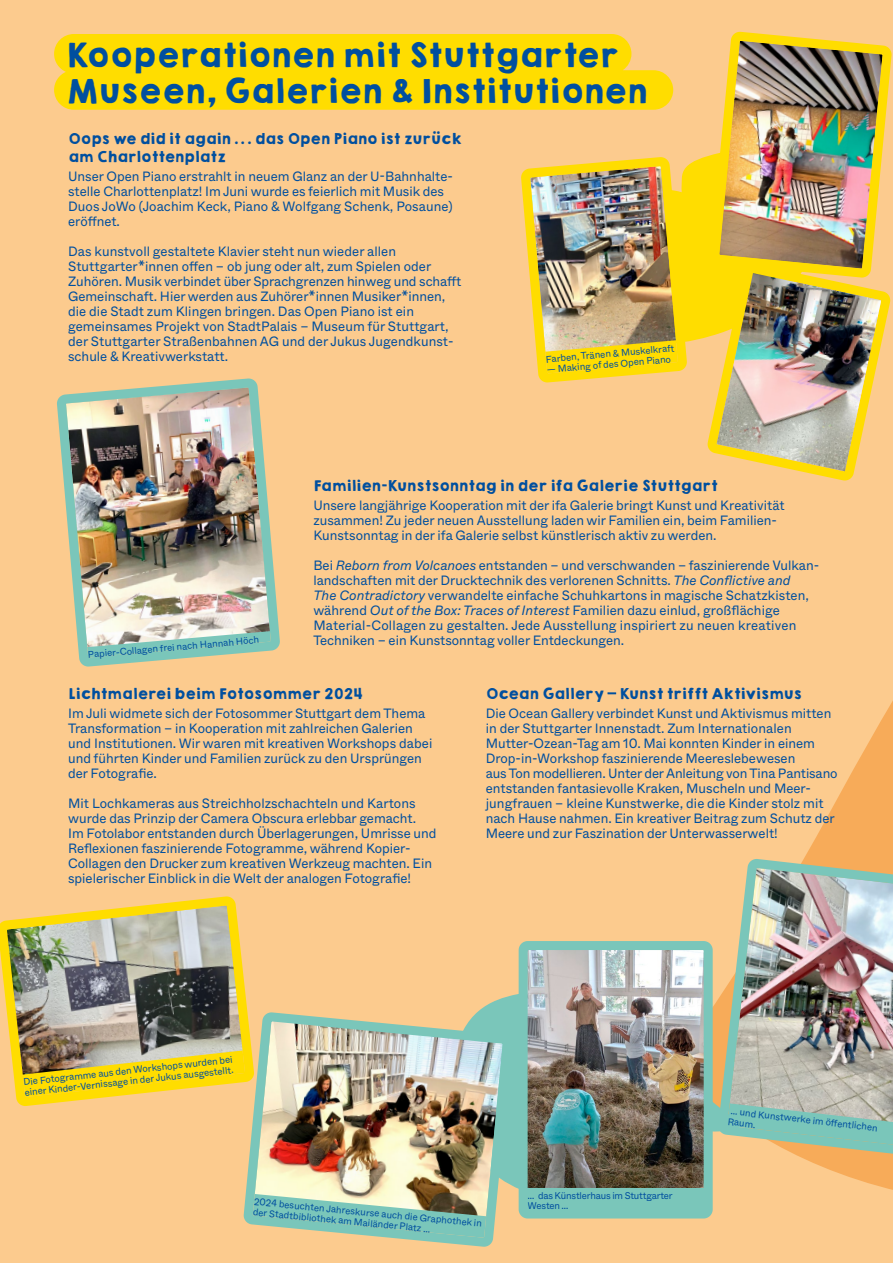
<style>
.page{position:relative;width:893px;height:1263px;background:#fccb8e}
.page>*{position:absolute;margin:0;border:0;box-sizing:border-box;transform-origin:0 0}
.t1{font:30px/36px "KGHAPPY Solid";color:#004f9f}
.t2{font:13.5px/15px "ABC Whyte";color:#004f9f}
.t3{font:13.5px/18px "KGHAPPY Solid";color:#004f9f}
.t4{font:9.75px/10.5px "ABC Whyte";letter-spacing:-.02em;color:#004f9f}
.s1{font-style:italic}
</style>
<div class="page">
<svg style="left:484px;top:948px;width:35px;height:261px"></svg>
<svg style="left:671px;top:701px;width:222px;height:518px"></svg>
<div style="left:690px;top:157px;width:15px;height:184px;background:#fd0"></div>
<div style="left:54px;top:34px;width:619px;height:76px;background:#fd0"></div>
<svg style="left:607px;top:692px;width:9px;height:2px"></svg>
<img style="left:57px;top:378px;width:223px;height:284px">
<img style="left:521px;top:157px;width:169px;height:221px">
<svg style="left:701px;top:257px;width:190px;height:224px"></svg>
<img style="left:717px;top:283px;width:164px;height:188px">
<img style="left:243px;top:1007px;width:274px;height:240px">
<img style="left:712px;top:853px;width:181px;height:307px">
<div style="left:528px;top:950px;width:176px;height:259px;background:#7ac6ba"></div>
<img style="left:529px;top:951px;width:174px;height:237px">
<div style="left:519px;top:941px;width:194px;height:277px;border:9px solid #7ac6ba;border-radius:4px"></div>
<img style="left:705px;top:31px;width:187px;height:252px">
<img style="left:0;top:896px;width:258px;height:214px">
<h1 class="t1" style="left:66px;top:37px;width:583px">Kooperationen mit Stuttgarter<br>Museen, Galerien &amp; Institutionen</h1>
<p class="t3" style="left:68px;top:129px;width:395px">Oops we did it again … das Open Piano ist zurück am Charlottenplatz</p>
<p class="t2" style="left:68px;top:169px;width:386px">Unser Open Piano erstrahlt in neuem Glanz an der U-Bahnhalte&shy;stelle Charlottenplatz! Im Juni wurde es feierlich mit Musik des Duos JoWo (Joachim Keck, Piano &amp; Wolfgang Schenk, Posaune) eröffnet.</p>
<p class="t2" style="left:68px;top:244px;width:395px">Das kunstvoll gestaltete Klavier steht nun wieder allen Stuttgarter*innen offen – ob jung oder alt, zum Spielen oder Zuhören. Musik verbindet über Sprachgrenzen hinweg und schafft Gemeinschaft. Hier werden aus Zuhörer*innen Musiker*innen, die die Stadt zum Klingen bringen. Das Open Piano ist ein gemeinsames Projekt von StadtPalais – Museum für Stuttgart, der Stuttgarter Straßenbahnen AG und der Jukus Jugendkunst&shy;schule &amp; Kreativwerkstatt.</p>
<p class="t4" style="left:545px;top:354px;width:130px;rotate:-5deg">Farben, Tränen &amp; Muskelkraft</p>
<p class="t4" style="left:546px;top:364px;width:126px;rotate:-5deg">— Making of des Open Piano</p>
<p class="t3" style="left:313px;top:476px;width:406px">Familien-Kunstsonntag in der ifa Galerie Stuttgart</p>
<p class="t2" style="left:313px;top:498px;width:473px">Unsere langjährige Kooperation mit der ifa Galerie bringt Kunst und Kreativität zusammen! Zu jeder neuen Ausstellung laden wir Familien ein, beim Familien-<br>Kunstsonntag in der ifa Galerie selbst künstlerisch aktiv zu werden.</p>
<p class="t2" style="left:313px;top:558px;width:507px">Bei <span class="s1">Reborn from Volcanoes</span> entstanden – und verschwanden – faszinierende Vulkan&shy;landschaften mit der Drucktechnik des verlorenen Schnitts. <span class="s1">The Conflictive and<br>The Contradictory</span> verwandelte einfache Schuhkartons in magische Schatzkisten, während <span class="s1">Out of the Box: Traces of Interest</span> Familien dazu einlud, großflächige Material-Collagen zu gestalten. Jede Ausstellung inspiriert zu neuen kreativen Techniken – ein Kunstsonntag voller Entdeckungen.</p>
<p class="t3" style="left:486px;top:684px;width:317px">Ocean Gallery Kunst trifft Aktivismus</p>
<p class="t2" style="left:486px;top:706px;width:353px">Die Ocean Gallery verbindet Kunst und Aktivismus mitten in der Stuttgarter Innenstadt. Zum Internationalen Mutter-Ozean-Tag am 10. Mai konnten Kinder in einem Drop-in-Workshop faszinierende Meereslebewesen<br>aus Ton modellieren. Unter der Anleitung von Tina Pantisano entstanden fantasievolle Kraken, Muscheln und Meer&shy;jungfrauen – kleine Kunstwerke, die die Kinder stolz mit nach Hause nahmen. Ein kreativer Beitrag zum Schutz der Meere und zur Faszination der Unterwasserwelt!</p>
<p class="t4" style="left:87px;top:649px;width:173px;rotate:-5deg">Papier-Collagen frei nach Hannah Höch</p>
<p class="t3" style="left:68px;top:684px;width:296px">Lichtmalerei beim Fotosommer 2024</p>
<p class="t2" style="left:68px;top:706px;width:366px">Im Juli widmete sich der Fotosommer Stuttgart dem Thema Transformation – in Kooperation mit zahlreichen Galerien und Institutionen. Wir waren mit kreativen Workshops dabei und führten Kinder und Familien zurück zu den Ursprüngen der Fotografie.</p>
<p class="t2" style="left:68px;top:796px;width:370px">Mit Lochkameras aus Streichholzschachteln und Kartons wurde das Prinzip der Camera Obscura erlebbar gemacht.<br>Im Fotolabor entstanden durch Überlagerungen, Umrisse und Reflexionen faszinierende Fotogramme, während Kopier-Collagen den Drucker zum kreativen Werkzeug machten. Ein spielerischer Einblick in die Welt der analogen Fotografie!</p>
<p class="t4" style="left:23px;top:1076px;width:212px;rotate:-6deg">Die Fotogramme aus den Workshops wurden bei einer Kinder-Vernissage in der Jukus ausgestellt.</p>
<p class="t4" style="left:254px;top:1197px;width:230px;rotate:5deg">2024 besuchten Jahreskurse auch die Graphothek in der Stadtbibliothek am Mailänder Platz …</p>
<p class="t4" style="left:528px;top:1190px;width:147px">… das Künstlerhaus im Stuttgarter<br>Westen …</p>
<p class="t4" style="left:729px;top:1107px;width:151px;line-height:9.9px;rotate:6deg">… und Kunstwerke im öff entlichen<br>Raum.</p>
</div>
